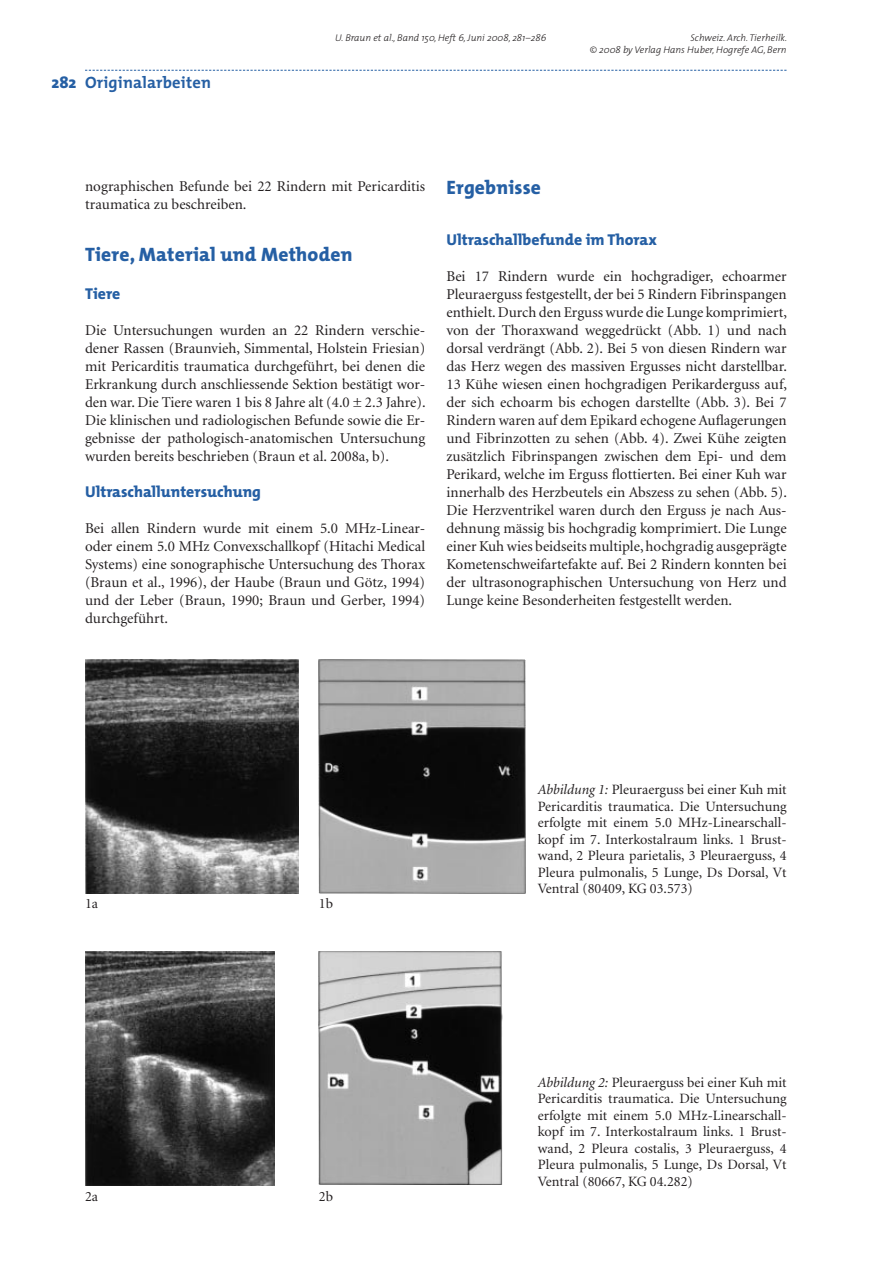
<style>
.page{position:relative;width:893px;height:1263px;background:#fff}
.page>*{position:absolute;margin:0;border:0;box-sizing:border-box;transform-origin:0 0}
.t1{font:800 19.5px "The Mix";letter-spacing:.01em;color:#255fa4}
.t2{font:700 16.5px "The Mix";letter-spacing:.01em;color:#255fa4}
.t3{font:800 15.75px "The Mix";color:#255fa4}
.t4{font:15px/18px "Minion";color:#231f20;text-align:justify}
.t5{font:14.25px/16.5px "Minion";color:#231f20;text-align:justify}
.t6{font:italic 300 9.75px/12px "The Mix";color:#231f20;text-align:right}
.s1{font-weight:800}
.s2{font-style:italic}
</style>
<div class="page">
<svg style="left:85px;top:70px;width:702px;height:1px"></svg>
<img style="left:85px;top:659px;width:213px;height:234px">
<img style="left:319px;top:659px;width:207px;height:235px">
<img style="left:85px;top:951px;width:189px;height:235px">
<img style="left:319px;top:951px;width:183px;height:234px">
<p class="t2" style="left:51px;top:69px;width:161px"><span class="s1">282</span> Originalarbeiten</p>
<p class="t6" style="left:335px;top:32px;width:213px">U. Braun et al., Band 150, Heft 6, Juni 2008, 281–286</p>
<p class="t6" style="left:590px;top:32px;width:199px">Schweiz. Arch. Tierheilk.<br>© 2008 by Verlag Hans Huber, Hogrefe AG, Bern</p>
<p class="t4" style="left:85px;top:178px;width:342px">nographischen Befunde bei 22 Rindern mit Pericarditis traumatica zu beschreiben.</p>
<h1 class="t1" style="left:85px;top:238px;width:269px">Tiere, Material und Methoden</h1>
<p class="t3" style="left:85px;top:280px;width:37px">Tiere</p>
<p class="t4" style="left:85px;top:322px;width:342px">Die Untersuchungen wurden an 22 Rindern verschie&shy;dener Rassen (Braunvieh, Simmental, Holstein Friesian) mit Pericarditis traumatica durchgeführt, bei denen die Erkrankung durch anschliessende Sektion bestätigt wor&shy;den war. Die Tiere waren 1 bis 8 Jahre alt (4.0 ± 2.3 Jahre).<br>Die klinischen und radiologischen Befunde sowie die Er&shy;gebnisse der pathologisch-anatomischen Untersuchung wurden bereits beschrieben (Braun et al. 2008a, b).</p>
<p class="t3" style="left:85px;top:478px;width:177px">Ultraschalluntersuchung</p>
<p class="t4" style="left:85px;top:520px;width:342px">Bei allen Rindern wurde mit einem 5.0 MHz-Linear&shy;oder einem 5.0 MHz Convexschallkopf (Hitachi Medical Systems) eine sonographische Untersuchung des Thorax (Braun et al., 1996), der Haube (Braun und Götz, 1994) und der Leber (Braun, 1990; Braun und Gerber, 1994) durchgeführt.</p>
<h1 class="t1" style="left:446px;top:171px;width:96px">Ergebnisse</h1>
<p class="t3" style="left:446px;top:226px;width:212px">Ultraschallbefunde im Thorax</p>
<p class="t4" style="left:446px;top:268px;width:342px">Bei 17 Rindern wurde ein hochgradiger, echoarmer Pleuraerguss festgestellt, der bei 5 Rindern Fibrinspangen enthielt. Durch den Erguss wurde die Lunge komprimiert, von der Thoraxwand weggedrückt (Abb. 1) und nach dorsal verdrängt (Abb. 2). Bei 5 von diesen Rindern war das Herz wegen des massiven Ergusses nicht darstellbar.<br>13 Kühe wiesen einen hochgradigen Perikarderguss auf, der sich echoarm bis echogen darstellte (Abb. 3). Bei 7<br>Rindern waren auf dem Epikard echogene Auflagerungen und Fibrinzotten zu sehen (Abb. 4). Zwei Kühe zeigten zusätzlich Fibrinspangen zwischen dem Epi- und dem Perikard, welche im Erguss flottierten. Bei einer Kuh war innerhalb des Herzbeutels ein Abszess zu sehen (Abb. 5).<br>Die Herzventrikel waren durch den Erguss je nach Aus&shy;dehnung mässig bis hochgradig komprimiert. Die Lunge einer Kuh wies beidseits multiple, hochgradig ausgeprägte Kometenschweifartefakte auf. Bei 2 Rindern konnten bei der ultrasonographischen Untersuchung von Herz und Lunge keine Besonderheiten festgestellt werden.</p>
<p class="t5" style="left:85px;top:896px;width:15px">1a</p>
<p class="t5" style="left:319px;top:896px;width:16px">1b</p>
<p class="t5" style="left:538px;top:782px;width:250px"><span class="s2">Abbildung 1:</span> Pleuraerguss bei einer Kuh mit Pericarditis traumatica. Die Untersuchung erfolgte mit einem 5.0 MHz-Linearschall&shy;kopf im 7. Interkostalraum links. 1 Brust&shy;wand, 2 Pleura parietalis, 3 Pleuraerguss, 4<br>Pleura pulmonalis, 5 Lunge, Ds Dorsal, Vt Ventral (80409, KG 03.573)</p>
<p class="t5" style="left:85px;top:1188px;width:15px">2a</p>
<p class="t5" style="left:319px;top:1188px;width:16px">2b</p>
<p class="t5" style="left:538px;top:1074px;width:250px"><span class="s2">Abbildung 2:</span> Pleuraerguss bei einer Kuh mit Pericarditis traumatica. Die Untersuchung erfolgte mit einem 5.0 MHz-Linearschall&shy;kopf im 7. Interkostalraum links. 1 Brust&shy;wand, 2 Pleura costalis, 3 Pleuraerguss, 4<br>Pleura pulmonalis, 5 Lunge, Ds Dorsal, Vt Ventral (80667, KG 04.282)</p>
</div>
